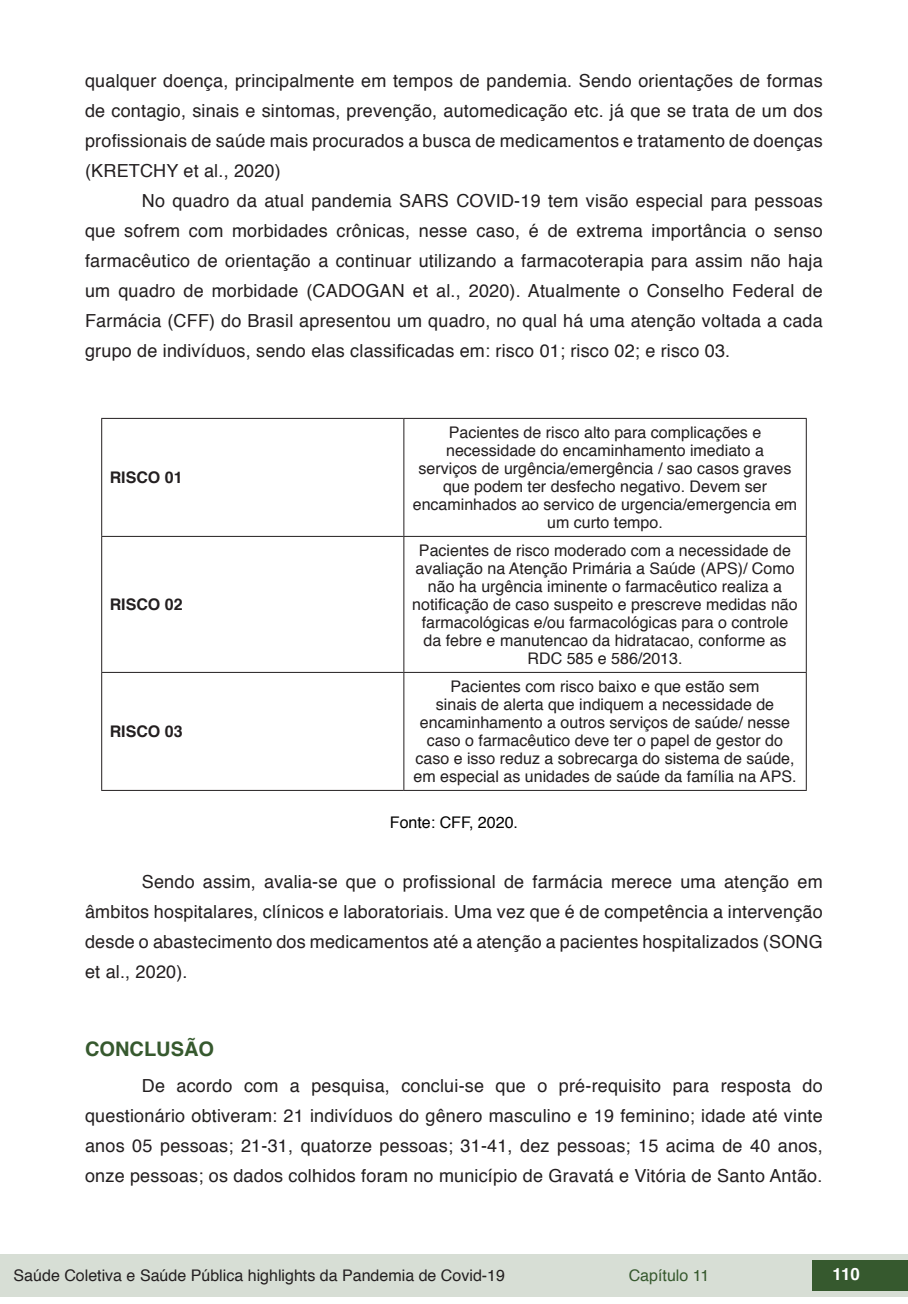
<style>
.page{position:relative;width:908px;height:1304px;background:#fff}
.page>*{position:absolute;margin:0;border:0;box-sizing:border-box;transform-origin:0 0}
.t1{font:700 20px "Helvetica";color:#36592e}
.t2{font:18px/30px "Helvetica";letter-spacing:.01em;color:#231f20;text-align:justify}
.t3{font:700 16.8px "Helvetica";color:#fff}
.t4{font:16px/18px "Helvetica";color:#231f20;text-align:center}
.t5{font:700 16px "Helvetica";color:#231f20}
.t6{font:16px "Helvetica";color:#000}
.t7{font:16px "Helvetica";color:#36592e}
</style>
<div class="page">
<div style="left:0;top:1254px;width:906px;height:43px;background:#d7ded5"></div>
<div style="left:812px;top:1261px;width:95px;height:30px;background:#36592e"></div>
<hr style="left:101px;top:418px;width:302px;height:1px;background:#231f20">
<hr style="left:403px;top:418px;width:403px;height:1px;background:#231f20">
<hr style="left:101px;top:536px;width:302px;height:1px;background:#231f20">
<hr style="left:403px;top:536px;width:403px;height:1px;background:#231f20">
<hr style="left:101px;top:672px;width:302px;height:1px;background:#231f20">
<hr style="left:403px;top:672px;width:403px;height:1px;background:#231f20">
<hr style="left:101px;top:790px;width:302px;height:1px;background:#231f20">
<hr style="left:403px;top:790px;width:403px;height:1px;background:#231f20">
<hr style="left:101px;top:419px;width:1px;height:117px;background:#231f20">
<hr style="left:101px;top:537px;width:1px;height:135px;background:#231f20">
<hr style="left:101px;top:673px;width:1px;height:117px;background:#231f20">
<hr style="left:403px;top:419px;width:1px;height:117px;background:#231f20">
<hr style="left:805px;top:419px;width:1px;height:117px;background:#231f20">
<hr style="left:403px;top:537px;width:1px;height:135px;background:#231f20">
<hr style="left:805px;top:537px;width:1px;height:135px;background:#231f20">
<hr style="left:403px;top:673px;width:1px;height:117px;background:#231f20">
<hr style="left:805px;top:673px;width:1px;height:117px;background:#231f20">
<p class="t2" style="left:85px;top:66px;width:738px">qualquer doença, principalmente em tempos de pandemia. Sendo orientações de formas de contagio, sinais e sintomas, prevenção, automedicação etc. já que se trata de um dos profissionais de saúde mais procurados a busca de medicamentos e tratamento de doenças (KRETCHY et al., 2020)</p>
<p class="t2" style="left:85px;top:186px;width:738px;text-indent:57px">No quadro da atual pandemia SARS COVID-19 tem visão especial para pessoas que sofrem com morbidades crônicas, nesse caso, é de extrema importância o senso farmacêutico de orientação a continuar utilizando a farmacoterapia para assim não haja um quadro de morbidade (CADOGAN et al., 2020). Atualmente o Conselho Federal de Farmácia (CFF) do Brasil apresentou um quadro, no qual há uma atenção voltada a cada grupo de indivíduos, sendo elas classificadas em: risco 01; risco 02; e risco 03.</p>
<p class="t5" style="left:110px;top:465px;width:74px">RISCO 01</p>
<p class="t5" style="left:110px;top:592px;width:74px">RISCO 02</p>
<p class="t5" style="left:110px;top:719px;width:74px">RISCO 03</p>
<p class="t4" style="left:412px;top:424px;width:386px">Pacientes de risco alto para complicações e necessidade do encaminhamento imediato a<br>serviços de urgência/emergência / sao casos graves que podem ter desfecho negativo. Devem ser encaminhados ao servico de urgencia/emergencia em um curto tempo.</p>
<p class="t4" style="left:412px;top:542px;width:387px">Pacientes de risco moderado com a necessidade de avaliação na Atenção Primária a Saúde (APS)/ Como não ha urgência iminente o farmacêutico realiza a notificação de caso suspeito e prescreve medidas não farmacológicas e/ou farmacológicas para o controle da febre e manutencao da hidratacao, conforme as RDC 585 e 586/2013.</p>
<p class="t4" style="left:413px;top:678px;width:384px">Pacientes com risco baixo e que estão sem<br>sinais de alerta que indiquem a necessidade de encaminhamento a outros serviços de saúde/ nesse caso o farmacêutico deve ter o papel de gestor do caso e isso reduz a sobrecarga do sistema de saúde, em especial as unidades de saúde da família na APS.</p>
<p class="t6" style="left:389px;top:810px;width:130px">Fonte: CFF, 2020.</p>
<p class="t2" style="left:85px;top:867px;width:738px;text-indent:57px">Sendo assim, avalia-se que o profissional de farmácia merece uma atenção em âmbitos hospitalares, clínicos e laboratoriais. Uma vez que é de competência a intervenção desde o abastecimento dos medicamentos até a atenção a pacientes hospitalizados (SONG et al., 2020).</p>
<p class="t1" style="left:85px;top:1033px;width:130px">CONCLUSÃO</p>
<p class="t2" style="left:85px;top:1071px;width:738px;text-indent:57px">De acordo com a pesquisa, conclui-se que o pré-requisito para resposta do questionário obtiveram: 21 indivíduos do gênero masculino e 19 feminino; idade até vinte anos 05 pessoas; 21-31, quatorze pessoas; 31-41, dez pessoas; 15 acima de 40 anos, onze pessoas; os dados colhidos foram no município de Gravatá e Vitória de Santo Antão.</p>
<p class="t4" style="left:14px;top:1267px;width:492px">Saúde Coletiva e Saúde Pública highlights da Pandemia de Covid-19</p>
<p class="t7" style="left:628px;top:1263px;width:82px">Capítulo 11</p>
<p class="t3" style="left:832px;top:1261px;width:29px">110</p>
</div>
